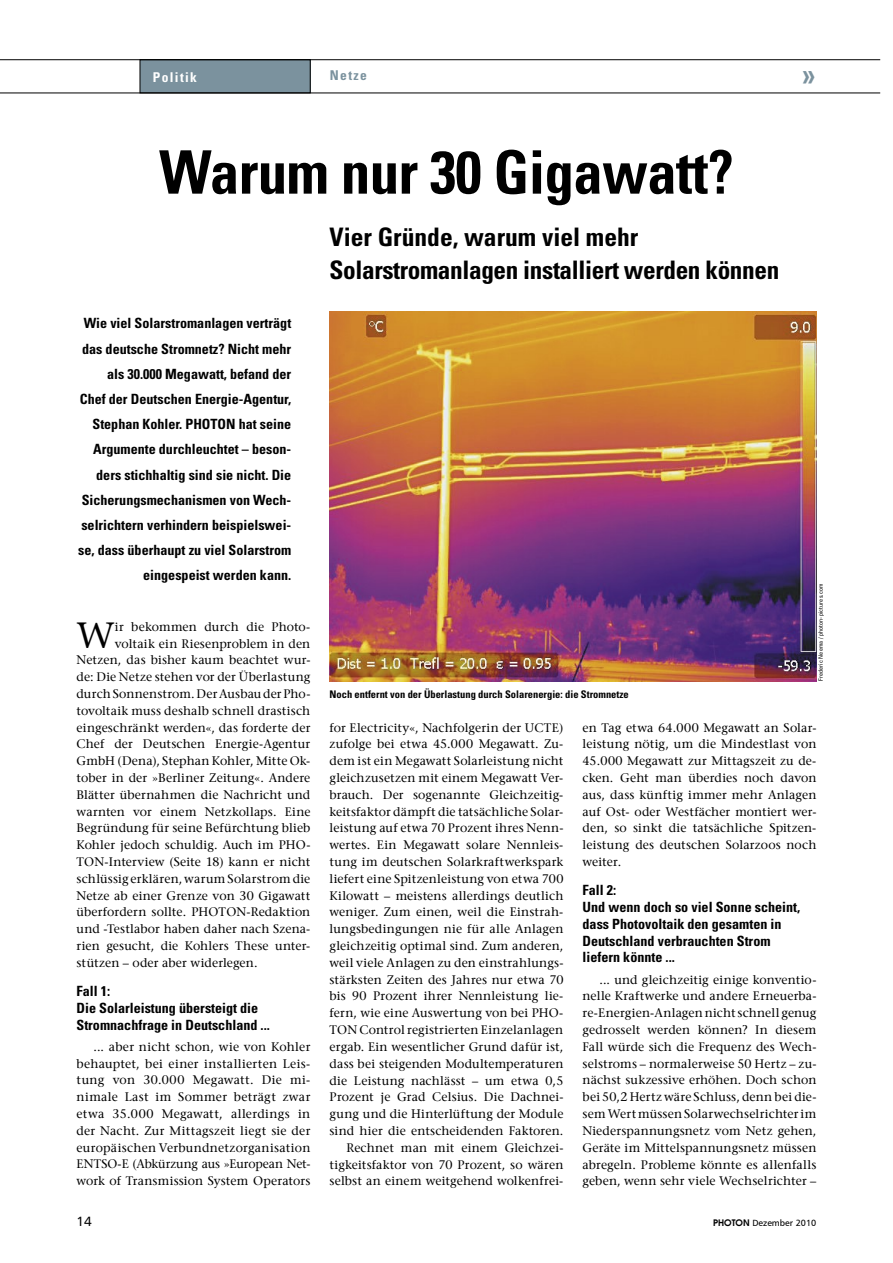
<style>
.page{position:relative;width:893px;height:1263px;background:#fff}
.page>*{position:absolute;margin:0;border:0;box-sizing:border-box;transform-origin:0 0}
.t1{font:700 condensed 60px "Univers LT Std";letter-spacing:-.01em;color:#000}
.t2{font:36.3px "Stone Serif";color:#000}
.t3{font:700 condensed 30px "Frutiger LT";color:#7b929e}
.t4{font:700 condensed 25.5px/32.8px "Univers LT Std";letter-spacing:-.015em;color:#000}
.t5{font:700 condensed 14.1px/25.2px "Univers LT Std";color:#000}
.t6{font:700 condensed 13.5px "Univers LT Std";letter-spacing:.1em;color:#fff}
.t7{font:700 condensed 13.5px "Univers LT Std";letter-spacing:.1em;color:#7b929e}
.t8{font:13.5px "Humanist 777 BT Roman B";color:#000}
.t9{font:12.3px/16.8px "Stone Serif";letter-spacing:.015em;color:#000;text-align:justify}
.t10{font:700 condensed 10.5px "Univers LT Std";color:#000}
.t11{font:9px "Humanist 777 BT Roman B";color:#000}
.t12{font:condensed 6px "Univers LT Std";letter-spacing:.02em;color:#000}
.s1{font-family:"Avalon";font-weight:700}
</style>
<div class="page">
<div style="left:140px;top:60px;width:170px;height:33px;background:#7b929e"></div>
<div style="left:140px;top:60px;width:170px;height:33px;border:1px solid #000"></div>
<hr style="left:0;top:93px;width:880px;height:1px;background:#000">
<hr style="left:0;top:59px;width:880px;height:1px;background:#000">
<img style="left:330px;top:312px;width:486px;height:369px">
<p class="t6" style="left:153px;top:69px;width:46px">Politik</p>
<p class="t7" style="left:330px;top:67px;width:38px">Netze</p>
<h3 class="t3" style="left:801px;top:57px;width:17px">»</h3>
<h1 class="t1" style="left:159px;top:135px;width:576px">Warum nur 30 Gigawatt?</h1>
<h3 class="t4" style="left:330px;top:220px;width:451px">Vier Gründe, warum viel mehr<br>Solarstromanlagen installiert werden können</h3>
<p class="t5" style="left:78px;top:311px;width:215px;text-align:right">Wie viel Solarstromanlagen verträgt das deutsche Stromnetz? Nicht mehr als 30.000 Megawatt, befand der Chef der Deutschen Energie-Agentur, Stephan Kohler. PHOTON hat seine Argumente durchleuchtet – beson&shy;ders stichhaltig sind sie nicht. Die Sicherungsmechanismen von Wech&shy;selrichtern verhindern beispielswei&shy;se, dass überhaupt zu viel Solarstrom eingespeist werden kann.</p>
<h2 class="t2" style="left:77px;top:613px;width:40px">W</h2>
<p class="t9" style="left:115px;top:618px;width:197px">ir bekommen durch die Photo-</p>
<p class="t9" style="left:115px;top:635px;width:197px">voltaik ein Riesenproblem in den</p>
<p class="t9" style="left:77px;top:652px;width:235px">Netzen, das bisher kaum beachtet wur-</p>
<p class="t9" style="left:77px;top:668px;width:235px">de: Die Netze stehen vor der Überlastung</p>
<p class="t9" style="left:77px;top:685px;width:235px">durch Sonnenstrom. Der Ausbau der Pho-</p>
<p class="t9" style="left:77px;top:702px;width:235px">tovoltaik muss deshalb schnell drastisch</p>
<p class="t9" style="left:77px;top:719px;width:235px">eingeschränkt werden«, das forderte der</p>
<p class="t9" style="left:77px;top:736px;width:235px">Chef der Deutschen Energie-Agentur</p>
<p class="t9" style="left:77px;top:752px;width:235px">GmbH (Dena), Stephan Kohler, Mitte Ok-</p>
<p class="t9" style="left:77px;top:769px;width:235px">tober in der »Berliner Zeitung«. Andere</p>
<p class="t9" style="left:77px;top:786px;width:235px">Blätter übernahmen die Nachricht und</p>
<p class="t9" style="left:77px;top:803px;width:235px">warnten vor einem Netzkollaps. Eine</p>
<p class="t9" style="left:77px;top:820px;width:235px">Begründung für seine Befürchtung blieb</p>
<p class="t9" style="left:77px;top:837px;width:235px">Kohler jedoch schuldig. Auch im PHO-</p>
<p class="t9" style="left:77px;top:853px;width:235px">TON-Interview (Seite 18) kann er nicht</p>
<p class="t9" style="left:77px;top:870px;width:235px">schlüssig erklären, warum Solarstrom die</p>
<p class="t9" style="left:77px;top:887px;width:235px">Netze ab einer Grenze von 30 Gigawatt</p>
<p class="t9" style="left:77px;top:904px;width:235px">überfordern sollte. PHOTON-Redaktion</p>
<p class="t9" style="left:77px;top:921px;width:235px">und -Testlabor haben daher nach Szena-</p>
<p class="t9" style="left:77px;top:937px;width:235px">rien gesucht, die Kohlers These unter-</p>
<p class="t9" style="left:77px;top:954px;width:183px">stützen – oder aber widerlegen.</p>
<p class="t5" style="left:77px;top:982px;width:195px;line-height:16.8px">Fall 1:<br>Die Solarleistung übersteigt die<br>Stromnachfrage in Deutschland ...</p>
<p class="t9" style="left:77px;top:1038px;width:235px;text-indent:17px">... aber nicht schon, wie von Kohler behauptet, bei einer installierten Leis&shy;tung von 30.000 Megawatt. Die mi&shy;nimale Last im Sommer beträgt zwar etwa 35.000 Megawatt, allerdings in der Nacht. Zur Mittagszeit liegt sie der europäischen Verbundnetzorganisation ENTSO-E (Abkürzung aus »European Net&shy;work of Transmission System Operators</p>
<p class="t12" style="left:817px;top:681px;width:99px;rotate:-90deg">Frederic Neema / photon-pictures.com</p>
<p class="t10" style="left:329px;top:688px;width:301px">Noch entfernt von der Überlastung durch Solarenergie: die Stromnetze</p>
<p class="t9" style="left:583px;top:719px;width:235px">en Tag etwa 64.000 Megawatt an Solar&shy;leistung nötig, um die Mindestlast von 45.000 Megawatt zur Mittagszeit zu de&shy;cken. Geht man überdies noch davon aus, dass künftig immer mehr Anlagen auf Ost- oder Westfächer montiert wer&shy;den, so sinkt die tatsächliche Spitzen&shy;leistung des deutschen Solarzoos noch weiter.</p>
<p class="t5" style="left:583px;top:882px;width:219px;line-height:16.8px">Fall 2:<br>Und wenn doch so viel Sonne scheint, dass Photovoltaik den gesamten in<br>Deutschland verbrauchten Strom liefern könnte ...</p>
<p class="t9" style="left:583px;top:971px;width:235px;text-indent:17px">... und gleichzeitig einige konventio&shy;nelle Kraftwerke und andere Erneuerba&shy;re-Energien-Anlagen nicht schnell genug gedrosselt werden können? In diesem Fall würde sich die Frequenz des Wech&shy;selstroms – normalerweise 50 Hertz – zu&shy;nächst sukzessive erhöhen. Doch schon bei 50,2 Hertz wäre Schluss, denn bei die&shy;sem Wert müssen Solarwechselrichter im Niederspannungsnetz vom Netz gehen, Geräte im Mittelspannungsnetz müssen abregeln. Probleme könnte es allenfalls geben, wenn sehr viele Wechselrichter –</p>
<p class="t9" style="left:330px;top:719px;width:235px;text-align:right">for Electricity«, Nachfolgerin der UCTE) zufolge bei etwa 45.000 Megawatt. Zu&shy;dem ist ein Megawatt Solarleistung nicht gleichzusetzen mit einem Megawatt Ver&shy;brauch. Der sogenannte Gleichzeitig&shy;keitsfaktor dämpft die tatsächliche Solar&shy;leistung auf etwa 70 Prozent ihres Nenn&shy;wertes. Ein Megawatt solare Nennleis&shy;tung im deutschen Solarkraftwerkspark liefert eine Spitzenleistung von etwa 700<br>Kilowatt – meistens allerdings deutlich weniger. Zum einen, weil die Einstrah&shy;lungsbedingungen nie für alle Anlagen gleichzeitig optimal sind. Zum anderen, weil viele Anlagen zu den einstrahlungs&shy;stärksten Zeiten des Jahres nur etwa 70 bis 90 Prozent ihrer Nennleistung lie&shy;fern, wie eine Auswertung von bei PHO-TON Control registrierten Einzelanlagen ergab. Ein wesentlicher Grund dafür ist, dass bei steigenden Modultemperaturen die Leistung nachlässt – um etwa 0,5<br>Prozent je Grad Celsius. Die Dachnei&shy;gung und die Hinterlüftung der Module sind hier die entscheidenden Faktoren.<br>Rechnet man mit einem Gleichzei&shy;tigkeitsfaktor von 70 Prozent, so wären selbst an einem weitgehend wolkenfrei-</p>
<p class="t8" style="left:77px;top:1213px;width:17px">14</p>
<p class="t11" style="left:713px;top:1217px;width:105px"><span class="s1">PHOTON</span> Dezember 2010</p>
</div>
